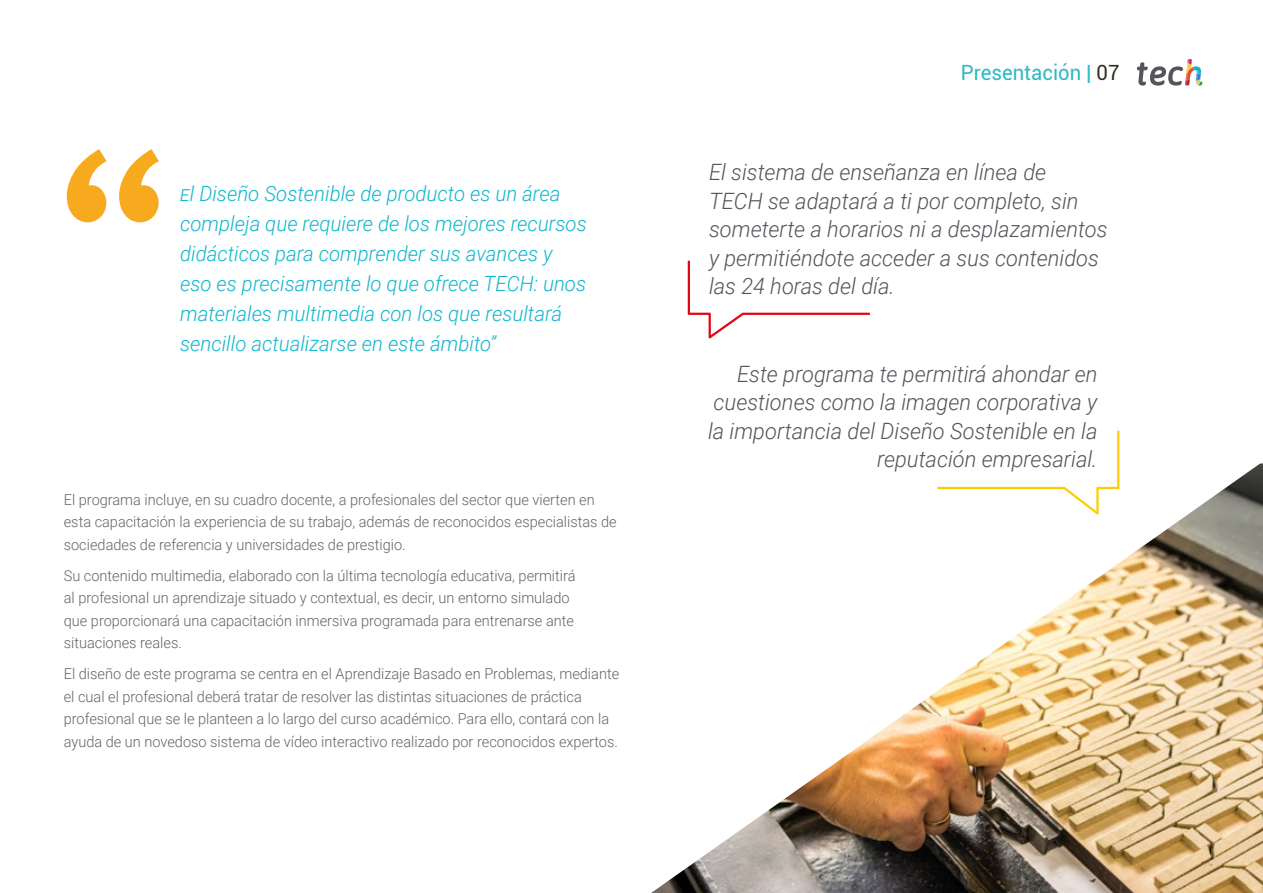
<style>
.page{position:relative;width:1263px;height:893px;background:#fff}
.page>*{position:absolute;margin:0;border:0;box-sizing:border-box;transform-origin:0 0}
.t1{font:italic 300 22.5px/28.5px "Roboto";color:#52555b;text-align:right}
.t2{font:italic 300 21px/30px "Roboto";color:#0fb6cf}
.t3{font:21px "Roboto";color:#2db8c5}
.t4{font:300 15px/22.5px "Roboto";color:#61646a}
.s1{color:#312e20}
</style>
<div class="page">
<svg style="left:67px;top:149px;width:92px;height:73px"></svg>
<img style="left:651px;top:463px;width:612px;height:430px">
<svg style="left:1137px;top:59px;width:65px;height:27px"></svg>
<svg style="left:935px;top:430px;width:185px;height:88px"></svg>
<svg style="left:687px;top:260px;width:183px;height:79px"></svg>
<p class="t2" style="left:180px;top:178px;width:408px">El Diseño Sostenible de producto es un área compleja que requiere de los mejores recursos didácticos para comprender sus avances y eso es precisamente lo que ofrece TECH: unos materiales multimedia con los que resultará sencillo actualizarse en este ámbito”</p>
<p class="t4" style="left:64px;top:487px;width:554px">El programa incluye, en su cuadro docente, a profesionales del sector que vierten en esta capacitación la experiencia de su trabajo, además de reconocidos especialistas de sociedades de referencia y universidades de prestigio.</p>
<p class="t4" style="left:64px;top:563px;width:513px">Su contenido multimedia, elaborado con la última tecnología educativa, permitirá al profesional un aprendizaje situado y contextual, es decir, un entorno simulado que proporcionará una capacitación inmersiva programada para entrenarse ante situaciones reales.</p>
<p class="t4" style="left:64px;top:662px;width:557px">El diseño de este programa se centra en el Aprendizaje Basado en Problemas, mediante el cual el profesional deberá tratar de resolver las distintas situaciones de práctica profesional que se le planteen a lo largo del curso académico. Para ello, contará con la ayuda de un novedoso sistema de vídeo interactivo realizado por reconocidos expertos.</p>
<h2 class="t3" style="left:961px;top:57px;width:160px">Presentación | <span class="s1">07</span></h2>
<h1 class="t1" style="left:709px;top:157px;width:400px;text-align:left">El sistema de enseñanza en línea de<br>TECH se adaptará a ti por completo, sin someterte a horarios ni a desplazamientos y permitiéndote acceder a sus contenidos las 24 horas del día.</h1>
<h1 class="t1" style="left:708px;top:359px;width:391px">Este programa te permitirá ahondar en cuestiones como la imagen corporativa y la importancia del Diseño Sostenible en la reputación empresarial.</h1>
</div>
